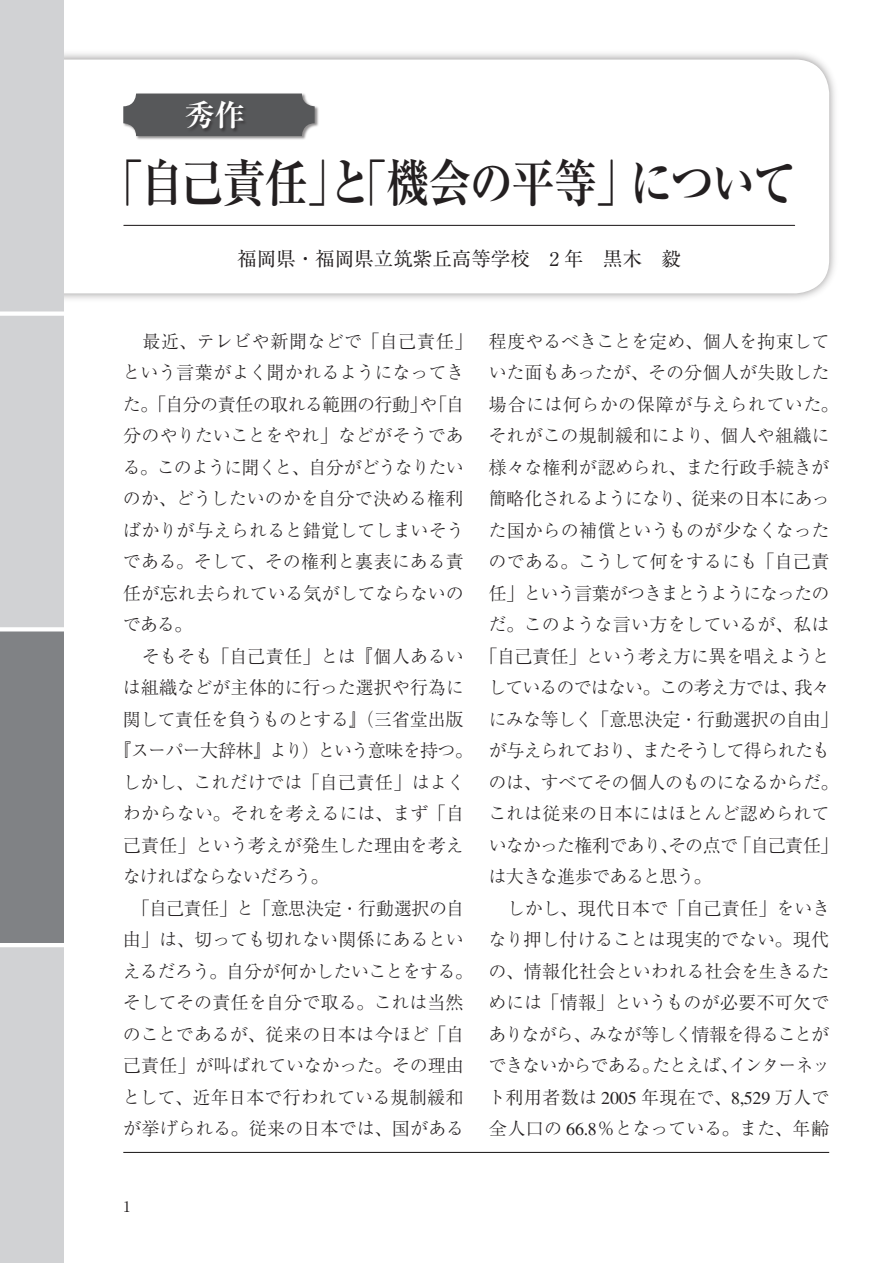
<style>
.page{position:relative;width:893px;height:1263px;background:#fff}
.page>*{position:absolute;margin:0;border:0;box-sizing:border-box;transform-origin:0 0}
.t1{font:700 51px "Ryumin";letter-spacing:-.04em;color:#231f20;scale:.85 1}
.t2{font:700 30px "Ryumin";color:#fff}
.t3{font:19.5px "Ryumin";color:#231f20}
.t4{font:300 18px "Ryumin";letter-spacing:-.01em;color:#231f20}
.t5{font:300 18px "Ryumin";letter-spacing:-.05em;color:#231f20}
.t6{font:300 18px "Ryumin";letter-spacing:-.03em;color:#231f20}
.t7{font:300 18px "Ryumin";letter-spacing:.01em;color:#231f20}
.t8{font:300 18px "Ryumin";letter-spacing:-.04em;color:#231f20}
.t9{font:300 18px "Ryumin";letter-spacing:-.06em;color:#231f20}
.t10{font:300 18px "Ryumin";letter-spacing:-.045em;color:#231f20}
.t11{font:300 18px "Ryumin";letter-spacing:.015em;color:#231f20}
.t12{font:300 18px "Ryumin";letter-spacing:-.055em;color:#231f20}
.t13{font:300 18px "Ryumin";letter-spacing:.04em;color:#231f20}
.t14{font:300 18px "Ryumin";letter-spacing:.03em;color:#231f20}
.t15{font:15px "Ryumin";color:#231f20}
</style>
<div class="page">
<div style="left:19px;top:49px;width:821px;height:256px;background:#231f20;opacity:.5"></div>
<svg style="left:64px;top:60px;width:765px;height:233px"></svg>
<div style="left:0;top:0;width:64px;height:1263px;background:#d1d2d4"></div>
<div style="left:123px;top:93px;width:196px;height:48px;background:#231f20;opacity:.5"></div>
<svg style="left:123px;top:94px;width:192px;height:42px;background:#646566"></svg>
<hr style="left:124px;top:225px;width:671px;height:1px;background:#231f20">
<div style="left:0;top:631px;width:64px;height:316px;background:#808285"></div>
<hr style="left:0;top:943px;width:81px;height:4px;background:#fff">
<hr style="left:0;top:627px;width:81px;height:4px;background:#fff">
<div style="left:0;top:311px;width:81px;height:5px;background:#fff"></div>
<hr style="left:123px;top:1152px;width:706px;height:1px;background:#231f20">
<div style="left:186px;top:100px;width:62px;height:33px;background:#231f20;opacity:.5"></div>
<h2 class="t2" style="left:185px;top:96px;width:61px">秀作</h2>
<h1 class="t1" style="left:100px;top:152px;width:820px">「自己責任」と「機会の平等」について</h1>
<p class="t3" style="left:237px;top:247px;width:445px">福岡県・福岡県立筑紫丘高等学校　2 年 黒木　毅</p>
<p class="t13" style="left:123px;top:331px;width:351px">　最近、テレビや新聞などで「自己責任」</p>
<p class="t4" style="left:122px;top:363px;width:343px">という言葉がよく聞かれるようになってき</p>
<p class="t6" style="left:123px;top:394px;width:343px">た。「自分の責任の取れる範囲の行動」や「自</p>
<p class="t4" style="left:123px;top:426px;width:342px">分のやりたいことをやれ」などがそうであ</p>
<p class="t5" style="left:123px;top:457px;width:343px">る。このように聞くと、自分がどうなりたい</p>
<p class="t4" style="left:123px;top:489px;width:342px">のか、どうしたいのかを自分で決める権利</p>
<p class="t4" style="left:123px;top:520px;width:343px">ばかりが与えられると錯覚してしまいそう</p>
<p class="t4" style="left:123px;top:552px;width:342px">である。そして、その権利と裏表にある責</p>
<p class="t4" style="left:123px;top:583px;width:342px">任が忘れ去られている気がしてならないの</p>
<p class="t4" style="left:123px;top:615px;width:71px">である。</p>
<p class="t4" style="left:123px;top:646px;width:342px">　そもそも「自己責任」とは『個人あるい</p>
<p class="t4" style="left:123px;top:678px;width:343px">は組織などが主体的に行った選択や行為に</p>
<p class="t6" style="left:123px;top:709px;width:342px">関して責任を負うものとする』（三省堂出版</p>
<p class="t8" style="left:114px;top:741px;width:361px">『スーパー大辞林』より）という意味を持つ。</p>
<p class="t7" style="left:122px;top:772px;width:344px">しかし、これだけでは「自己責任」はよく</p>
<p class="t4" style="left:123px;top:804px;width:343px">わからない。それを考えるには、まず「自</p>
<p class="t4" style="left:123px;top:835px;width:342px">己責任」という考えが発生した理由を考え</p>
<p class="t10" style="left:123px;top:867px;width:207px">なければならないだろう。</p>
<p class="t4" style="left:123px;top:898px;width:342px">　「自己責任」と「意思決定・行動選択の自</p>
<p class="t4" style="left:123px;top:930px;width:343px">由」は、切っても切れない関係にあるとい</p>
<p class="t4" style="left:123px;top:961px;width:352px">えるだろう。自分が何かしたいことをする。</p>
<p class="t4" style="left:123px;top:993px;width:342px">そしてその責任を自分で取る。これは当然</p>
<p class="t4" style="left:123px;top:1024px;width:343px">のことであるが、従来の日本は今ほど「自</p>
<p class="t4" style="left:123px;top:1056px;width:342px">己責任」が叫ばれていなかった。その理由</p>
<p class="t4" style="left:122px;top:1087px;width:343px">として、近年日本で行われている規制緩和</p>
<p class="t4" style="left:123px;top:1119px;width:343px">が挙げられる。従来の日本では、国がある</p>
<p class="t4" style="left:489px;top:331px;width:342px">程度やるべきことを定め、個人を拘束して</p>
<p class="t4" style="left:489px;top:363px;width:342px">いた面もあったが、その分個人が失敗した</p>
<p class="t14" style="left:489px;top:394px;width:351px">場合には何らかの保障が与えられていた。</p>
<p class="t7" style="left:489px;top:426px;width:342px">それがこの規制緩和により、個人や組織に</p>
<p class="t4" style="left:489px;top:457px;width:342px">様々な権利が認められ、また行政手続きが</p>
<p class="t5" style="left:489px;top:489px;width:343px">簡略化されるようになり、従来の日本にあっ</p>
<p class="t4" style="left:489px;top:520px;width:342px">た国からの補償というものが少なくなった</p>
<p class="t7" style="left:489px;top:552px;width:342px">のである。こうして何をするにも「自己責</p>
<p class="t9" style="left:489px;top:583px;width:342px">任」という言葉がつきまとうようになったの</p>
<p class="t4" style="left:489px;top:615px;width:342px">だ。このような言い方をしているが、私は</p>
<p class="t4" style="left:480px;top:646px;width:352px">「自己責任」という考え方に異を唱えようと</p>
<p class="t10" style="left:488px;top:678px;width:343px">しているのではない。この考え方では、我々</p>
<p class="t4" style="left:488px;top:709px;width:352px">にみな等しく「意思決定・行動選択の自由」</p>
<p class="t12" style="left:489px;top:741px;width:343px">が与えられており、またそうして得られたも</p>
<p class="t6" style="left:489px;top:772px;width:351px">のは、すべてその個人のものになるからだ。</p>
<p class="t4" style="left:488px;top:804px;width:343px">これは従来の日本にはほとんど認められて</p>
<p class="t8" style="left:489px;top:835px;width:351px">いなかった権利であり、その点で「自己責任」</p>
<p class="t5" style="left:488px;top:867px;width:225px">は大きな進歩であると思う。</p>
<p class="t4" style="left:489px;top:898px;width:342px">　しかし、現代日本で「自己責任」をいき</p>
<p class="t4" style="left:488px;top:930px;width:342px">なり押し付けることは現実的でない。現代</p>
<p class="t4" style="left:489px;top:961px;width:342px">の、情報化社会といわれる社会を生きるた</p>
<p class="t4" style="left:489px;top:993px;width:342px">めには「情報」というものが必要不可欠で</p>
<p class="t5" style="left:489px;top:1024px;width:342px">ありながら、みなが等しく情報を得ることが</p>
<p class="t9" style="left:489px;top:1056px;width:343px">できないからである。たとえば、インターネッ</p>
<p class="t11" style="left:488px;top:1087px;width:343px">ト利用者数は 2005 年現在で、8,529 万人で</p>
<p class="t4" style="left:489px;top:1119px;width:342px">全人口の 66.8％となっている。また、年齢</p>
<p class="t15" style="left:123px;top:1198px;width:9px">1</p>
</div>
